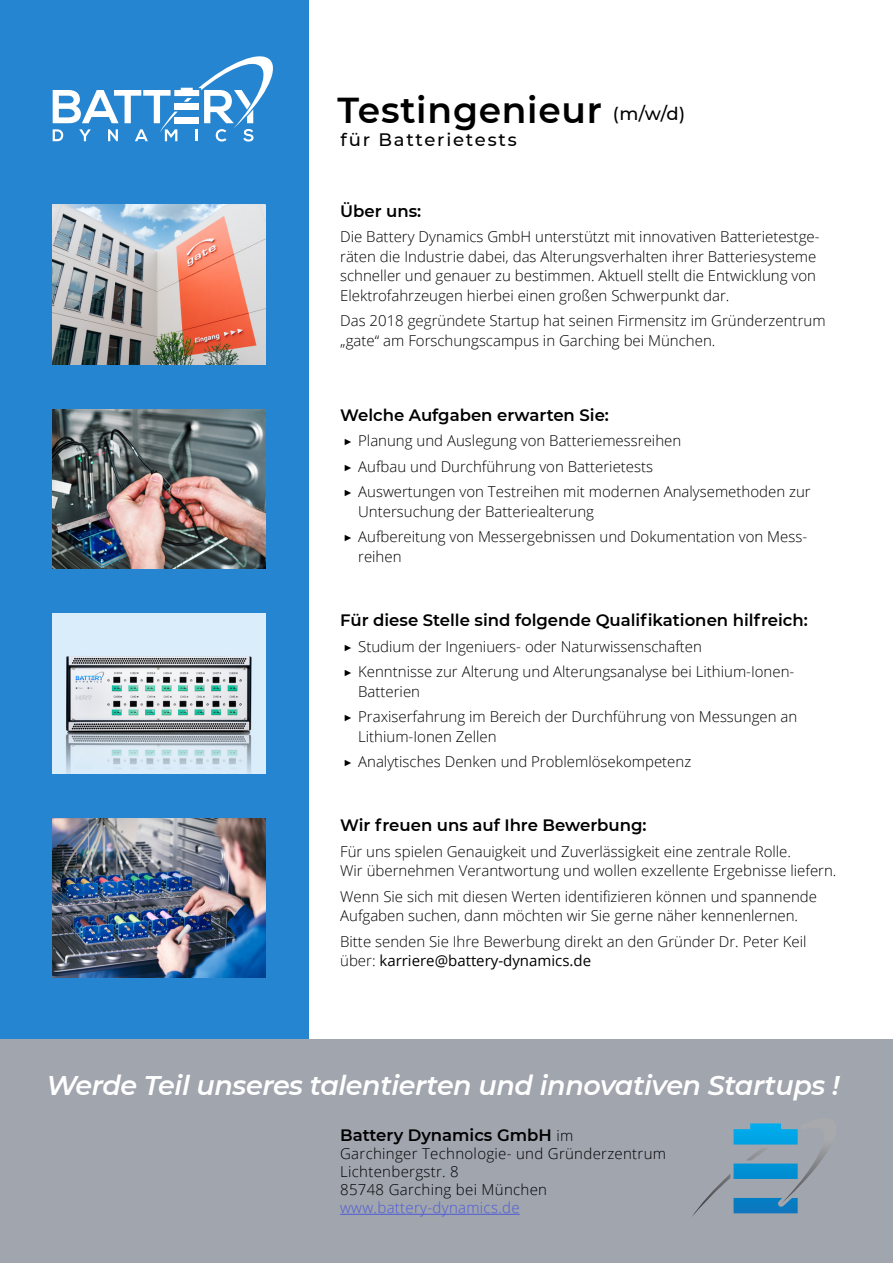
<style>
.page{position:relative;width:893px;height:1263px;background:#fff}
.page>*{position:absolute;margin:0;border:0;box-sizing:border-box;transform-origin:0 0}
.t1{font:600 36px "Montserrat";letter-spacing:.02em;color:#000}
.t2{font:italic 600 27px "Montserrat";letter-spacing:-.015em;color:#fff}
.t3{font:500 18px "Montserrat";letter-spacing:.1em;color:#000}
.Überschriften{font:600 16.5px "Montserrat";color:#000}
.t4{font:300 15px/19.5px "Open Sans";color:#000}
.t5{font:300 15px/18px "Open Sans";letter-spacing:.02em;color:#000}
.t6{font:300 15px "Open Sans";letter-spacing:.02em;color:#4f5cd6}
.s1{font-weight:500;font-size:18px}
.s2{font-family:"Montserrat";font-weight:400}
.s3{font-weight:400}
.s4{font-family:"Open Sans";font-weight:300;font-size:15px}
</style>
<div class="page">
<div style="left:0;top:0;width:308px;height:1072px;background:#2685d0"></div>
<div style="left:0;top:1039px;width:893px;height:224px;background:#a0a5ae"></div>
<img style="left:52px;top:205px;width:213px;height:159px">
<hr style="left:340px;top:1214px;width:180px;height:1px;background:#4f5cd6">
<svg style="left:692px;top:1123px;width:137px;height:94px"></svg>
<svg style="left:53px;top:56px;width:220px;height:85px"></svg>
<img style="left:52px;top:409px;width:213px;height:160px">
<img style="left:52px;top:614px;width:213px;height:159px">
<img style="left:52px;top:818px;width:213px;height:160px">
<p class="t1" style="left:338px;top:85px;width:349px">Testingenieur <span class="s1">(m/w/d)</span></p>
<p class="t3" style="left:341px;top:127px;width:178px">für Batterietests</p>
<p class="Überschriften" style="left:340px;top:199px;width:83px">Über uns:</p>
<p class="t4" style="left:340px;top:227px;width:481px">Die Battery Dynamics GmbH unterstützt mit innovativen Batterietestge&shy;räten die Industrie dabei, das Alterungsverhalten ihrer Batteriesysteme schneller und genauer zu bestimmen. Aktuell stellt die Entwicklung von Elektrofahrzeugen hierbei einen großen Schwerpunkt dar.</p>
<p class="t4" style="left:340px;top:311px;width:487px">Das 2018 gegründete Startup hat seinen Firmensitz im Gründerzentrum „gate“ am Forschungscampus in Garching bei München.</p>
<p class="Überschriften" style="left:340px;top:403px;width:270px">Welche Aufgaben erwarten Sie:</p>
<p class="t4" style="left:343px;top:431px;width:340px"><span class="s2">▶</span> Planung und Auslegung von Batteriemessreihen</p>
<p class="t4" style="left:343px;top:456px;width:312px"><span class="s2">▶</span> Aufbau und Durchführung von Batterietests</p>
<p class="t4" style="left:358px;top:482px;width:454px;text-indent:-15px"><span class="s2">▶</span> Auswertungen von Testreihen mit modernen Analysemethoden zur<br>Untersuchung der Batteriealterung</p>
<p class="t4" style="left:358px;top:527px;width:450px;text-indent:-15px"><span class="s2">▶</span> Aufbereitung von Messergebnissen und Dokumentation von Mess&shy;reihen</p>
<p class="Überschriften" style="left:340px;top:609px;width:469px">Für diese Stelle sind folgende Qualifikationen hilfreich:</p>
<p class="t4" style="left:343px;top:636px;width:360px"><span class="s2">▶</span> Studium der Ingeniuers- oder Naturwissenschaften</p>
<p class="t4" style="left:358px;top:662px;width:438px;text-indent:-15px"><span class="s2">▶</span> Kenntnisse zur Alterung und Alterungsanalyse bei Lithium-Ionen-<br>Batterien</p>
<p class="t4" style="left:358px;top:707px;width:441px;text-indent:-15px"><span class="s2">▶</span> Praxiserfahrung im Bereich der Durchführung von Messungen an<br>Lithium-Ionen Zellen</p>
<p class="t4" style="left:343px;top:752px;width:350px"><span class="s2">▶</span> Analytisches Denken und Problemlösekompetenz</p>
<p class="Überschriften" style="left:340px;top:813px;width:308px">Wir freuen uns auf Ihre Bewerbung:</p>
<p class="t4" style="left:340px;top:841px;width:498px">Für uns spielen Genauigkeit und Zuverlässigkeit eine zentrale Rolle.<br>Wir übernehmen Verantwortung und wollen exzellente Ergebnisse liefern.</p>
<p class="t4" style="left:340px;top:886px;width:478px">Wenn Sie sich mit diesen Werten identifizieren können und spannende<br>Aufgaben suchen, dann möchten wir Sie gerne näher kennenlernen.</p>
<p class="t4" style="left:340px;top:931px;width:468px">Bitte senden Sie Ihre Bewerbung direkt an den Gründer Dr. Peter Keil über: <span class="s3">karriere@battery-dynamics.de</span></p>
<h2 class="t2" style="left:46px;top:1066px;width:795px">Werde Teil unseres talentierten und innovativen Startups !</h2>
<p class="Überschriften" style="left:340px;top:1123px;width:235px">Battery Dynamics GmbH <span class="s4">im</span></p>
<p class="t5" style="left:340px;top:1144px;width:327px">Garchinger Technologie- und Gründerzentrum<br>Lichtenbergstr. 8<br>85748 Garching bei München</p>
<p class="t6" style="left:340px;top:1197px;width:181px">www.battery-dynamics.de</p>
</div>
